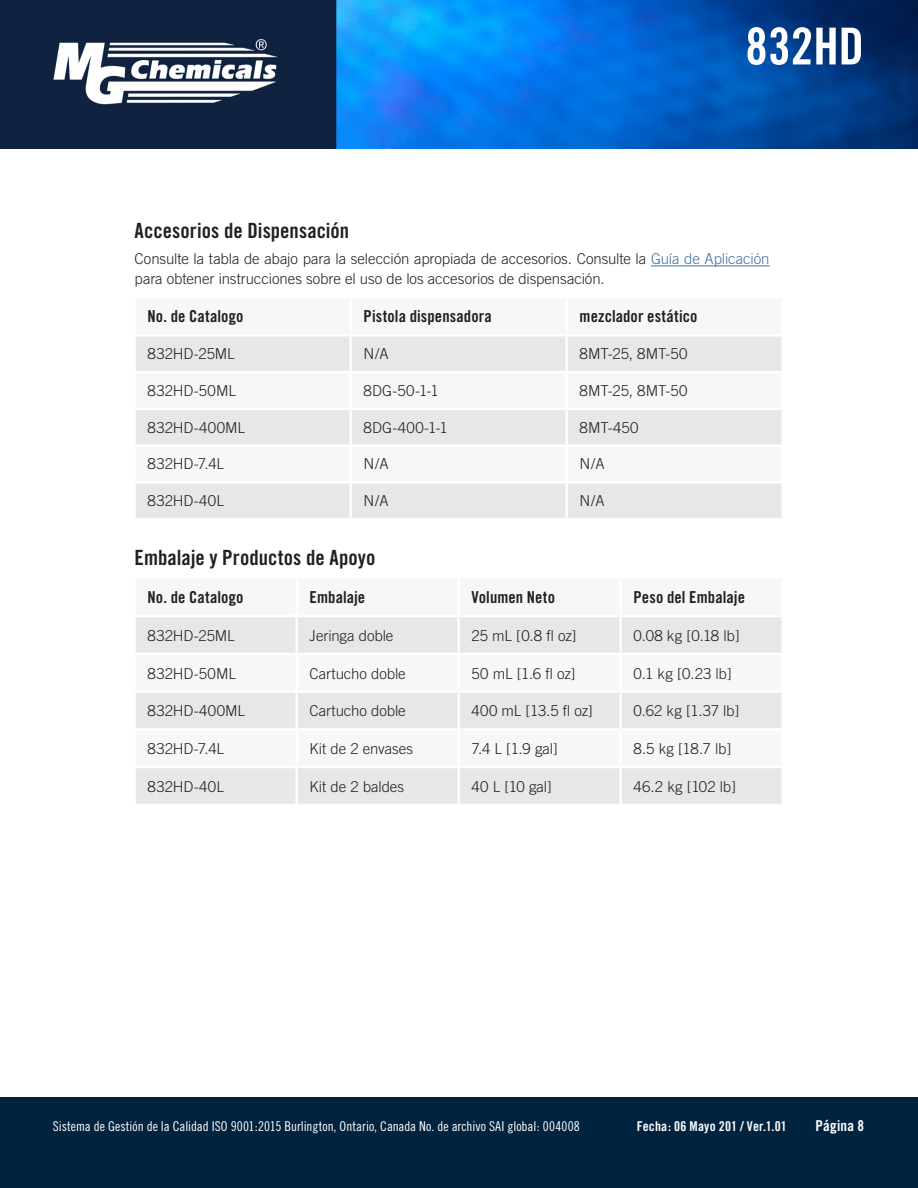
<style>
.page{position:relative;width:918px;height:1188px;background:#fff}
.page>*{position:absolute;margin:0;border:0;box-sizing:border-box;transform-origin:0 0}
.t1{font:51px "Trade Gothic Bold Cond Twenty";color:#fff}
.Subhead_Style{font:21px "Trade Gothic Bold Cond Twenty";color:#231f20}
.t2{font:16.5px "Trade Gothic Bold Cond Twenty";letter-spacing:.005em;color:#231f20}
.Paragraph_Text_Style{font:300 15px/19.5px "Trade Gothic";letter-spacing:-.005em;color:#231f20}
.t3{font:15px "Trade Gothic Bold Cond Twenty";letter-spacing:.015em;color:#fff}
.t4{font:13.5px "Trade Gothic Cond Eighteen";color:#fff}
.t5{font:13.5px "Trade Gothic Bold Cond Twenty";letter-spacing:.015em;color:#fff}
.s1{color:#436da8}
</style>
<div class="page">
<img style="left:0;top:0;width:918px;height:149px">
<div style="left:0;top:1097px;width:918px;height:91px;background:#002340"></div>
<svg style="left:136px;top:337px;width:646px;height:181px;fill:#e6e7e9"></svg>
<hr style="left:134px;top:371px;width:217px;height:2px;background:#fff">
<hr style="left:134px;top:408px;width:217px;height:2px;background:#fff">
<hr style="left:134px;top:445px;width:217px;height:2px;background:#fff">
<hr style="left:567px;top:371px;width:217px;height:2px;background:#fff">
<hr style="left:567px;top:408px;width:217px;height:2px;background:#fff">
<hr style="left:567px;top:445px;width:217px;height:2px;background:#fff">
<hr style="left:350px;top:337px;width:2px;height:34px;background:#fff">
<hr style="left:566px;top:337px;width:2px;height:34px;background:#fff">
<hr style="left:351px;top:371px;width:216px;height:2px;background:#fff">
<hr style="left:350px;top:373px;width:2px;height:35px;background:#fff">
<hr style="left:566px;top:373px;width:2px;height:35px;background:#fff">
<hr style="left:351px;top:408px;width:216px;height:2px;background:#fff">
<hr style="left:350px;top:410px;width:2px;height:35px;background:#fff">
<hr style="left:566px;top:410px;width:2px;height:35px;background:#fff">
<hr style="left:351px;top:445px;width:216px;height:2px;background:#fff">
<hr style="left:350px;top:447px;width:2px;height:34px;background:#fff">
<hr style="left:566px;top:447px;width:2px;height:34px;background:#fff">
<hr style="left:350px;top:484px;width:2px;height:34px;background:#fff">
<hr style="left:566px;top:484px;width:2px;height:34px;background:#fff">
<hr style="left:134px;top:481px;width:217px;height:3px;background:#fff">
<hr style="left:351px;top:481px;width:216px;height:3px;background:#fff">
<hr style="left:567px;top:481px;width:217px;height:3px;background:#fff">
<hr style="left:651px;top:266px;width:119px;height:1px;background:#436da8">
<svg style="left:136px;top:617px;width:646px;height:187px;fill:#e6e7e9"></svg>
<hr style="left:458px;top:617px;width:2px;height:36px;background:#fff">
<hr style="left:620px;top:617px;width:2px;height:36px;background:#fff">
<hr style="left:297px;top:653px;width:162px;height:2px;background:#fff">
<hr style="left:459px;top:653px;width:162px;height:2px;background:#fff">
<hr style="left:458px;top:655px;width:2px;height:36px;background:#fff">
<hr style="left:621px;top:653px;width:163px;height:2px;background:#fff">
<hr style="left:620px;top:655px;width:2px;height:36px;background:#fff">
<hr style="left:297px;top:691px;width:162px;height:2px;background:#fff">
<hr style="left:459px;top:691px;width:162px;height:2px;background:#fff">
<hr style="left:458px;top:693px;width:2px;height:35px;background:#fff">
<hr style="left:621px;top:691px;width:163px;height:2px;background:#fff">
<hr style="left:620px;top:693px;width:2px;height:35px;background:#fff">
<hr style="left:297px;top:728px;width:162px;height:3px;background:#fff">
<hr style="left:459px;top:728px;width:162px;height:3px;background:#fff">
<hr style="left:458px;top:731px;width:2px;height:35px;background:#fff">
<hr style="left:621px;top:728px;width:163px;height:3px;background:#fff">
<hr style="left:620px;top:731px;width:2px;height:35px;background:#fff">
<hr style="left:297px;top:766px;width:162px;height:2px;background:#fff">
<hr style="left:459px;top:766px;width:162px;height:2px;background:#fff">
<hr style="left:458px;top:768px;width:2px;height:36px;background:#fff">
<hr style="left:621px;top:766px;width:163px;height:2px;background:#fff">
<hr style="left:620px;top:768px;width:2px;height:36px;background:#fff">
<hr style="left:296px;top:617px;width:2px;height:36px;background:#fff">
<hr style="left:134px;top:653px;width:163px;height:2px;background:#fff">
<hr style="left:296px;top:655px;width:2px;height:36px;background:#fff">
<hr style="left:134px;top:691px;width:163px;height:2px;background:#fff">
<hr style="left:296px;top:693px;width:2px;height:35px;background:#fff">
<hr style="left:134px;top:728px;width:163px;height:3px;background:#fff">
<hr style="left:296px;top:731px;width:2px;height:35px;background:#fff">
<hr style="left:134px;top:766px;width:163px;height:2px;background:#fff">
<hr style="left:296px;top:768px;width:2px;height:36px;background:#fff">
<h1 class="t1" style="left:745px;top:15px;width:120px">832HD</h1>
<p class="Subhead_Style" style="left:135px;top:218px;width:216px">Accesorios de Dispensación</p>
<p class="Paragraph_Text_Style" style="left:135px;top:249px;width:637px">Consulte la tabla de abajo para la selección apropiada de accesorios. Consulte la <span class="s1">Guía de Aplicación </span>para obtener instrucciones sobre el uso de los accesorios de dispensación.</p>
<p class="t2" style="left:148px;top:307px;width:97px">No. de Catalogo</p>
<p class="t2" style="left:364px;top:307px;width:130px">Pistola dispensadora</p>
<p class="t2" style="left:580px;top:307px;width:119px">mezclador estático</p>
<p class="Paragraph_Text_Style" style="left:148px;top:344px;width:89px">832HD-25ML</p>
<p class="Paragraph_Text_Style" style="left:364px;top:344px;width:26px">N/A</p>
<p class="Paragraph_Text_Style" style="left:580px;top:344px;width:110px">8MT-25, 8MT-50</p>
<p class="Paragraph_Text_Style" style="left:148px;top:381px;width:90px">832HD-50ML</p>
<p class="Paragraph_Text_Style" style="left:364px;top:381px;width:77px">8DG-50-1-1</p>
<p class="Paragraph_Text_Style" style="left:580px;top:381px;width:110px">8MT-25, 8MT-50</p>
<p class="Paragraph_Text_Style" style="left:148px;top:417px;width:99px">832HD-400ML</p>
<p class="Paragraph_Text_Style" style="left:364px;top:417px;width:86px">8DG-400-1-1</p>
<p class="Paragraph_Text_Style" style="left:580px;top:417px;width:61px">8MT-450</p>
<p class="Paragraph_Text_Style" style="left:148px;top:454px;width:78px">832HD-7.4L</p>
<p class="Paragraph_Text_Style" style="left:364px;top:454px;width:26px">N/A</p>
<p class="Paragraph_Text_Style" style="left:580px;top:454px;width:26px">N/A</p>
<p class="Paragraph_Text_Style" style="left:148px;top:491px;width:78px">832HD-40L</p>
<p class="Paragraph_Text_Style" style="left:364px;top:491px;width:26px">N/A</p>
<p class="Paragraph_Text_Style" style="left:580px;top:491px;width:26px">N/A</p>
<p class="Subhead_Style" style="left:135px;top:544px;width:242px">Embalaje y Productos de Apoyo</p>
<p class="t2" style="left:148px;top:587px;width:97px">No. de Catalogo</p>
<p class="t2" style="left:310px;top:587px;width:57px">Embalaje</p>
<p class="t2" style="left:472px;top:587px;width:85px">Volumen Neto</p>
<p class="t2" style="left:634px;top:587px;width:113px">Peso del Embalaje</p>
<p class="Paragraph_Text_Style" style="left:148px;top:626px;width:89px">832HD-25ML</p>
<p class="Paragraph_Text_Style" style="left:310px;top:626px;width:85px">Jeringa doble</p>
<p class="Paragraph_Text_Style" style="left:472px;top:626px;width:106px">25 mL [0.8 fl oz]</p>
<p class="Paragraph_Text_Style" style="left:634px;top:626px;width:108px">0.08 kg [0.18 lb]</p>
<p class="Paragraph_Text_Style" style="left:148px;top:663px;width:90px">832HD-50ML</p>
<p class="Paragraph_Text_Style" style="left:310px;top:663px;width:98px">Cartucho doble</p>
<p class="Paragraph_Text_Style" style="left:472px;top:663px;width:105px">50 mL [1.6 fl oz]</p>
<p class="Paragraph_Text_Style" style="left:634px;top:663px;width:100px">0.1 kg [0.23 lb]</p>
<p class="Paragraph_Text_Style" style="left:148px;top:701px;width:99px">832HD-400ML</p>
<p class="Paragraph_Text_Style" style="left:310px;top:701px;width:98px">Cartucho doble</p>
<p class="Paragraph_Text_Style" style="left:472px;top:701px;width:123px">400 mL [13.5 fl oz]</p>
<p class="Paragraph_Text_Style" style="left:634px;top:701px;width:107px">0.62 kg [1.37 lb]</p>
<p class="Paragraph_Text_Style" style="left:148px;top:739px;width:78px">832HD-7.4L</p>
<p class="Paragraph_Text_Style" style="left:310px;top:739px;width:105px">Kit de 2 envases</p>
<p class="Paragraph_Text_Style" style="left:472px;top:739px;width:88px">7.4 L [1.9 gal]</p>
<p class="Paragraph_Text_Style" style="left:634px;top:739px;width:99px">8.5 kg [18.7 lb]</p>
<p class="Paragraph_Text_Style" style="left:148px;top:777px;width:78px">832HD-40L</p>
<p class="Paragraph_Text_Style" style="left:310px;top:777px;width:96px">Kit de 2 baldes</p>
<p class="Paragraph_Text_Style" style="left:472px;top:777px;width:82px">40 L [10 gal]</p>
<p class="Paragraph_Text_Style" style="left:634px;top:777px;width:104px">46.2 kg [102 lb]</p>
<p class="t4" style="left:53px;top:1118px;width:528px">Sistema de Gestión de la Calidad ISO 9001:2015 Burlington, Ontario, Canada No. de archivo SAI global: 004008</p>
<p class="t5" style="left:637px;top:1118px;width:152px">Fecha: 06 Mayo 201 / Ver.1.01</p>
<p class="t3" style="left:816px;top:1116px;width:50px">Página 8</p>
</div>
